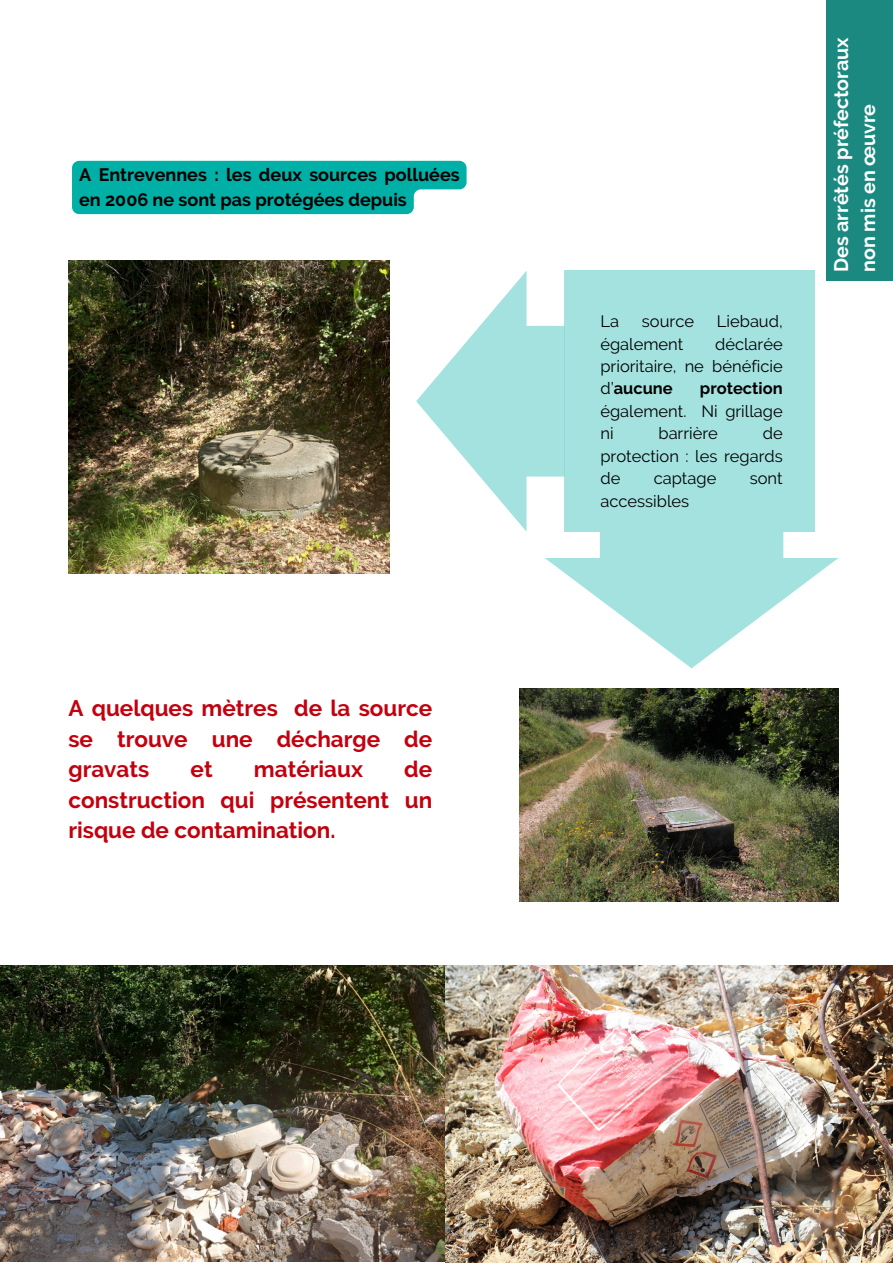
<style>
.page{position:relative;width:893px;height:1264px;background:#fff}
.page>*{position:absolute;margin:0;border:0;box-sizing:border-box;transform-origin:0 0}
.t1{font:700 22.5px/30.3px "Raleway";color:#c4000e;text-align:justify}
.t2{font:700 19.65px/27px "Raleway";color:#fff}
.t3{font:700 18px/24.8px "Raleway";color:#000}
.t4{font:16.5px/22.5px "Raleway";color:#000;text-align:justify}
.s1{font-weight:700}
</style>
<div class="page">
<div style="left:72px;top:161px;width:394px;height:53px;background:#00afa6"></div>
<div style="left:826px;top:0;width:66px;height:281px;background:#1b897f"></div>
<img style="left:68px;top:261px;width:321px;height:312px">
<img style="left:0;top:965px;width:892px;height:297px">
<img style="left:519px;top:688px;width:319px;height:213px">
<svg style="left:416px;top:270px;width:422px;height:398px"></svg>
<p class="t3" style="left:79px;top:162px;width:382px">A Entrevennes : les deux sources polluées en 2006 ne sont pas protégées depuis</p>
<p class="t1" style="left:68px;top:693px;width:365px">A quelques mètres de la source se trouve une décharge de gravats</p>
<p class="t1" style="left:68px;top:754px;width:365px;text-indent:336px">de construction qui présentent un risque de contamination.</p>
<p class="t1" style="left:190px;top:754px;width:24px">et</p>
<p class="t1" style="left:254px;top:754px;width:111px">matériaux</p>
<p class="t4" style="left:600px;top:310px;width:20px">La</p>
<p class="t4" style="left:642px;top:310px;width:54px">source</p>
<p class="t4" style="left:717px;top:310px;width:67px">Liebaud,</p>
<p class="t4" style="left:600px;top:332px;width:84px">également</p>
<p class="t4" style="left:600px;top:332px;width:184px;text-indent:115px">déclarée prioritaire, ne bénéficie d’<span class="s1">aucune</span></p>
<p class="t4" style="left:600px;top:377px;width:184px;text-indent:99px"><span class="s1">protection </span>également. Ni grillage ni</p>
<p class="t4" style="left:600px;top:422px;width:184px;text-indent:162px">de protection : les regards de</p>
<p class="t4" style="left:658px;top:422px;width:61px">barrière</p>
<p class="t4" style="left:653px;top:467px;width:64px">captage</p>
<p class="t4" style="left:749px;top:467px;width:34px">sont</p>
<p class="t4" style="left:600px;top:490px;width:90px">accessibles</p>
<p class="t2" style="left:827px;top:272px;width:236px;rotate:-90deg">Des arrêtés préfectoraux non mis en œuvre</p>
</div>
